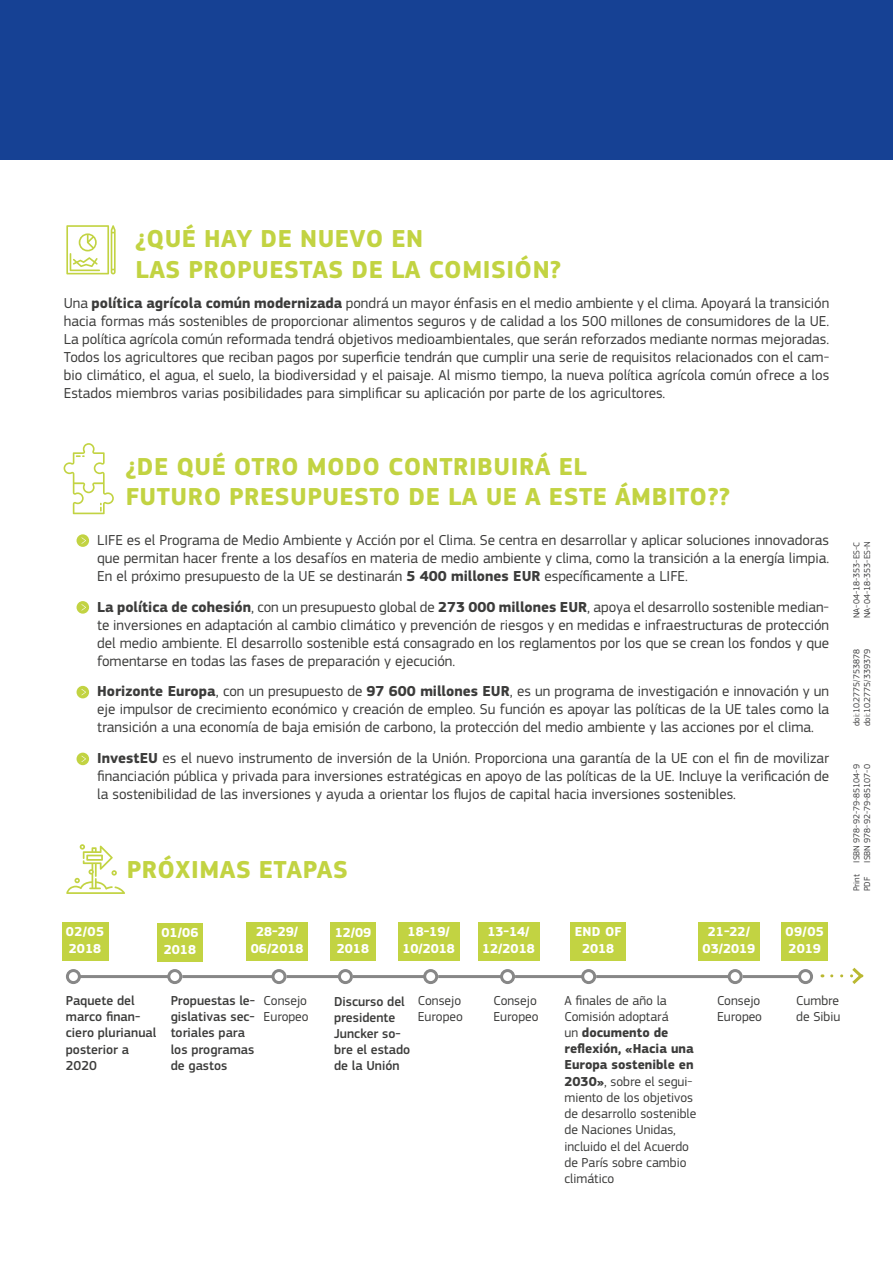
<style>
.page{position:relative;width:893px;height:1263px;background:#fff}
.page>*{position:absolute;margin:0;border:0;box-sizing:border-box;transform-origin:0 0}
.Body_Text{font:700 25.5px/30.6px "EC Square Sans Pro";letter-spacing:.02em;color:#c2d342}
.Sub-title_1{font:700 25.5px/30.6px "EC Square Sans Pro";letter-spacing:.02em;color:#c2d342}
.Bullets{font:15px/18px "EC Square Sans Pro";color:#3c3c3b;text-align:justify}
.Body_Text-2{font:15px/18px "EC Square Sans Pro";color:#3c3c3b;text-align:justify}
.t1{font:13.5px/16.2px "EC Square Sans Pro";color:#3c3c3b}
.t2{font:500 13.5px/16.2px "EC Square Sans Pro";color:#3c3c3b}
.t3{font:700 13.5px/16.2px "EC Square Sans Pro";color:#fff;text-align:center}
.t4{font:9px "EC Square Sans Pro";color:#404041}
.s1{font-weight:700}
.s2{font-weight:400}
</style>
<div class="page">
<svg style="left:66px;top:225px;width:50px;height:49px"></svg>
<svg style="left:64px;top:443px;width:50px;height:71px"></svg>
<div style="left:77px;top:534px;width:12px;height:13px;background:#c2d342;border-radius:50%"></div>
<svg style="left:81px;top:537px;width:5px;height:7px"></svg>
<div style="left:77px;top:601px;width:12px;height:13px;background:#c2d342;border-radius:50%"></div>
<svg style="left:81px;top:604px;width:5px;height:6px"></svg>
<div style="left:77px;top:686px;width:12px;height:12px;background:#c2d342;border-radius:50%"></div>
<svg style="left:81px;top:689px;width:5px;height:6px"></svg>
<div style="left:77px;top:753px;width:12px;height:12px;background:#c2d342;border-radius:50%"></div>
<svg style="left:81px;top:756px;width:5px;height:6px"></svg>
<svg style="left:66px;top:844px;width:59px;height:50px"></svg>
<hr style="left:79px;top:975px;width:90px;height:3px;background:#878787">
<div style="left:66px;top:969px;width:15px;height:15px;border:3px solid #878787;border-radius:50%"></div>
<div style="left:167px;top:969px;width:15px;height:15px;border:3px solid #878787;border-radius:50%"></div>
<hr style="left:182px;top:975px;width:91px;height:3px;background:#878787">
<div style="left:271px;top:969px;width:15px;height:15px;border:3px solid #878787;border-radius:50%"></div>
<hr style="left:353px;top:975px;width:72px;height:3px;background:#878787">
<div style="left:423px;top:969px;width:15px;height:15px;border:3px solid #878787;border-radius:50%"></div>
<hr style="left:438px;top:975px;width:64px;height:3px;background:#878787">
<div style="left:500px;top:969px;width:15px;height:15px;border:3px solid #878787;border-radius:50%"></div>
<hr style="left:596px;top:975px;width:133px;height:3px;background:#878787">
<div style="left:728px;top:969px;width:15px;height:15px;border:3px solid #878787;border-radius:50%"></div>
<hr style="left:515px;top:975px;width:68px;height:3px;background:#878787">
<div style="left:581px;top:969px;width:15px;height:15px;border:3px solid #878787;border-radius:50%"></div>
<hr style="left:743px;top:975px;width:56px;height:3px;background:#878787">
<div style="left:798px;top:969px;width:15px;height:15px;border:3px solid #878787;border-radius:50%"></div>
<svg style="left:832px;top:967px;width:32px;height:17px"></svg>
<div style="left:62px;top:922px;width:46px;height:38px;background:#c2d342"></div>
<div style="left:157px;top:923px;width:46px;height:38px;background:#c2d342"></div>
<div style="left:781px;top:922px;width:47px;height:38px;background:#c2d342"></div>
<div style="left:247px;top:922px;width:61px;height:38px;background:#c2d342"></div>
<div style="left:398px;top:922px;width:61px;height:38px;background:#c2d342"></div>
<div style="left:478px;top:922px;width:61px;height:38px;background:#c2d342"></div>
<div style="left:570px;top:922px;width:56px;height:38px;background:#c2d342"></div>
<div style="left:698px;top:922px;width:61px;height:38px;background:#c2d342"></div>
<div style="left:330px;top:922px;width:45px;height:39px;background:#c2d342"></div>
<hr style="left:286px;top:975px;width:53px;height:3px;background:#878787">
<div style="left:338px;top:969px;width:15px;height:15px;border:3px solid #878787;border-radius:50%"></div>
<div style="left:0;top:0;width:893px;height:160px;background:#164194"></div>
<p class="Sub-title_1" style="left:135px;top:224px;width:428px">¿QUÉ HAY DE NUEVO EN<br>LAS PROPUESTAS DE LA COMISIÓN?</p>
<p class="Body_Text-2" style="left:64px;top:294px;width:767px">Una <span class="s1">política agrícola común modernizada</span> pondrá un mayor énfasis en el medio ambiente y el clima. Apoyará la transición hacia formas más sostenibles de proporcionar alimentos seguros y de calidad a los 500 millones de consumidores de la UE.<br>La política agrícola común reformada tendrá objetivos medioambientales, que serán reforzados mediante normas mejoradas.<br>Todos los agricultores que reciban pagos por superficie tendrán que cumplir una serie de requisitos relacionados con el cam&shy;bio climático, el agua, el suelo, la biodiversidad y el paisaje. Al mismo tiempo, la nueva política agrícola común ofrece a los Estados miembros varias posibilidades para simplificar su aplicación por parte de los agricultores.</p>
<p class="Body_Text" style="left:125px;top:452px;width:606px">¿DE QUÉ OTRO MODO CONTRIBUIRÁ EL<br>FUTURO PRESUPUESTO DE LA UE A ESTE ÁMBITO??</p>
<p class="Bullets" style="left:97px;top:531px;width:733px">LIFE es el Programa de Medio Ambiente y Acción por el Clima. Se centra en desarrollar y aplicar soluciones innovadoras que permitan hacer frente a los desafíos en materia de medio ambiente y clima, como la transición a la energía limpia.<br>En el próximo presupuesto de la UE se destinarán <span class="s1">5 400 millones EUR</span> específicamente a LIFE.</p>
<p class="Bullets" style="left:97px;top:598px;width:733px"><span class="s1">La política de cohesión</span>, con un presupuesto global de <span class="s1">273 000 millones EUR</span>, apoya el desarrollo sostenible median&shy;te inversiones en adaptación al cambio climático y prevención de riesgos y en medidas e infraestructuras de protección del medio ambiente. El desarrollo sostenible está consagrado en los reglamentos por los que se crean los fondos y que fomentarse en todas las fases de preparación y ejecución.</p>
<p class="Bullets" style="left:97px;top:682px;width:734px"><span class="s1">Horizonte Europa</span>, con un presupuesto de <span class="s1">97 600 millones EUR</span>, es un programa de investigación e innovación y un eje impulsor de crecimiento económico y creación de empleo. Su función es apoyar las políticas de la UE tales como la transición a una economía de baja emisión de carbono, la protección del medio ambiente y las acciones por el clima.</p>
<p class="Bullets" style="left:97px;top:749px;width:733px"><span class="s1">InvestEU</span> es el nuevo instrumento de inversión de la Unión. Proporciona una garantía de la UE con el fin de movilizar financiación pública y privada para inversiones estratégicas en apoyo de las políticas de la UE. Incluye la verificación de la sostenibilidad de las inversiones y ayuda a orientar los flujos de capital hacia inversiones sostenibles.</p>
<p class="t3" style="left:66px;top:924px;width:40px;text-align:left">02/05<br>2018</p>
<p class="Sub-title_1" style="left:127px;top:855px;width:223px">PRÓXIMAS ETAPAS</p>
<p class="t3" style="left:161px;top:925px;width:39px;text-align:left">01/06<br>2018</p>
<p class="t3" style="left:251px;top:924px;width:54px">28-29/<br>06/2018</p>
<p class="t3" style="left:402px;top:924px;width:54px">18-19/<br>10/2018</p>
<p class="t3" style="left:335px;top:925px;width:38px;text-align:left">12/09<br>2018</p>
<p class="t3" style="left:482px;top:924px;width:54px">13-14/<br>12/2018</p>
<p class="t3" style="left:575px;top:924px;width:48px">END OF<br>2018</p>
<p class="t3" style="left:703px;top:924px;width:54px">21-22/<br>03/2019</p>
<p class="t3" style="left:786px;top:924px;width:40px;text-align:left">09/05<br>2019</p>
<p class="t4" style="left:862px;top:618px;width:79px;rotate:-90deg">NA-04-18-353-ES-N</p>
<p class="t4" style="left:851px;top:618px;width:78px;rotate:-90deg">NA-04-18-353-ES-C</p>
<p class="t4" style="left:851px;top:726px;width:78px;rotate:-90deg">doi:10.2775/753878</p>
<p class="t4" style="left:862px;top:726px;width:78px;rotate:-90deg">doi:10.2775/339379</p>
<p class="t4" style="left:862px;top:863px;width:100px;rotate:-90deg">ISBN 978-92-79-85107-0</p>
<p class="t4" style="left:851px;top:863px;width:100px;rotate:-90deg">ISBN 978-92-79-85104-9</p>
<p class="t4" style="left:851px;top:891px;width:19px;rotate:-90deg">Print</p>
<p class="t4" style="left:862px;top:891px;width:16px;rotate:-90deg">PDF</p>
<p class="t2" style="left:66px;top:993px;width:92px">Paquete del marco finan&shy;ciero plurianual posterior a<br>2020</p>
<p class="t2" style="left:171px;top:993px;width:139px">Propuestas le- <span class="s2">Consejo </span>gislativas sec- <span class="s2">Europeo </span>toriales para<br>los programas<br>de gastos</p>
<p class="t2" style="left:334px;top:993px;width:78px">Discurso del presidente<br>Juncker so&shy;bre el estado de la Unión</p>
<p class="t1" style="left:418px;top:992px;width:47px">Consejo<br>Europeo</p>
<p class="t1" style="left:493px;top:992px;width:47px">Consejo<br>Europeo</p>
<p class="t1" style="left:564px;top:992px;width:133px">A finales de año la<br>Comisión adoptará<br>un <span class="s1">documento de reflexión, «Hacia una<br>Europa sostenible en<br>2030»</span>, sobre el segui&shy;miento de los objetivos de desarrollo sostenible de Naciones Unidas, incluido el del Acuerdo de París sobre cambio climático</p>
<p class="t1" style="left:717px;top:992px;width:47px">Consejo<br>Europeo</p>
<p class="t1" style="left:796px;top:992px;width:46px">Cumbre de Sibiu</p>
</div>
